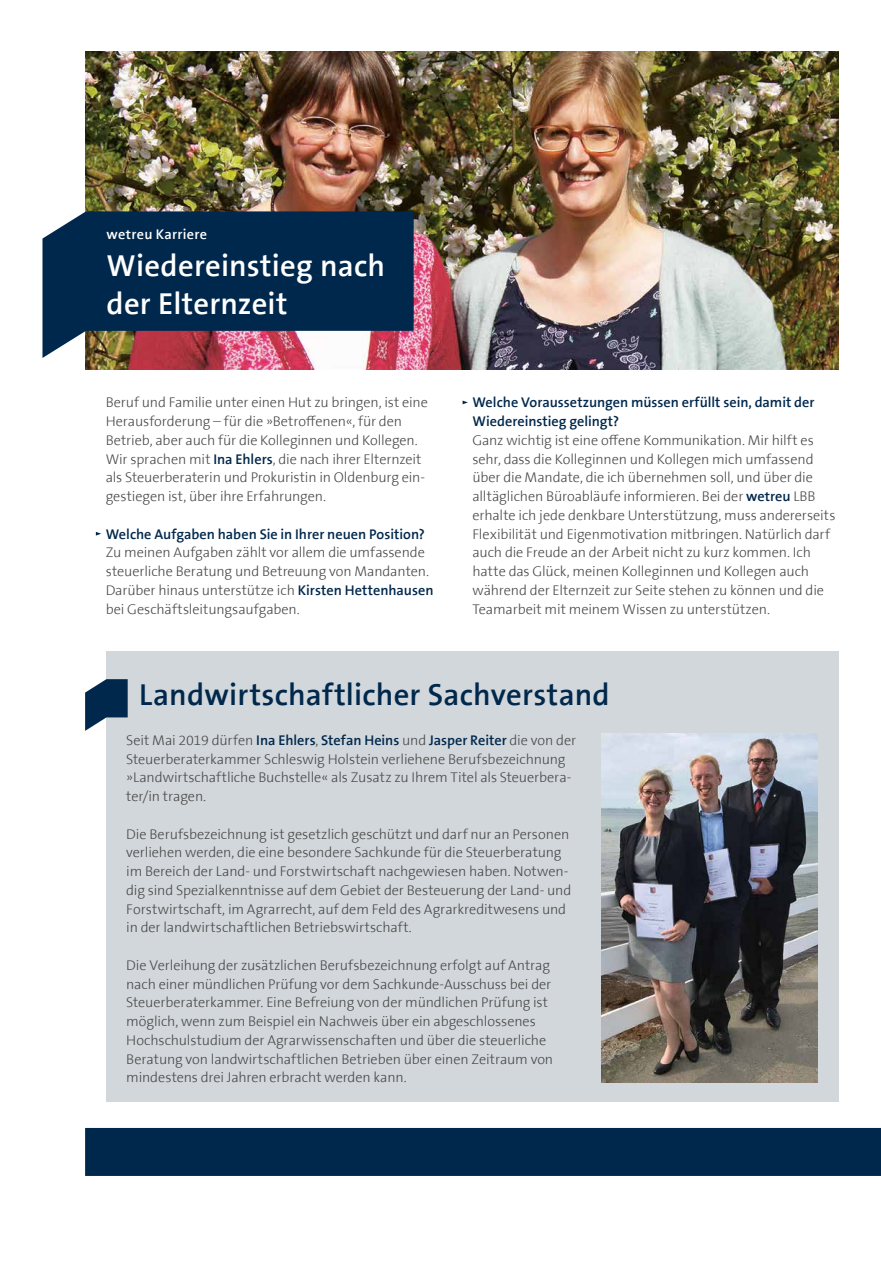
<style>
.page{position:relative;width:881px;height:1263px;background:#fff}
.page>*{position:absolute;margin:0;border:0;box-sizing:border-box;transform-origin:0 0}
.t1{font:700 30.75px "Konzern The Sans Basic";letter-spacing:.005em;color:#00284c}
.t2{font:700 30.75px/37.5px "Konzern The Sans Basic";letter-spacing:.005em;color:#fff}
.t3{font:14.25px/18.8px "Konzern The Sans Basic";letter-spacing:-.01em;color:#484847}
.t4{font:700 14.25px/18.8px "Konzern The Sans Basic";color:#00284c}
.t5{font:700 14.25px "Konzern The Sans Basic";letter-spacing:.02em;color:#fff}
.s1{font-weight:700;color:#00284c}
</style>
<div class="page">
<svg style="left:85px;top:1077px;width:795px;height:99px"></svg>
<img style="left:86px;top:51px;width:752px;height:318px">
<svg style="left:96px;top:532px;width:5px;height:4px"></svg>
<div style="left:106px;top:651px;width:732px;height:450px;background:#d2d7db"></div>
<svg style="left:85px;top:679px;width:43px;height:52px"></svg>
<svg style="left:462px;top:401px;width:5px;height:3px"></svg>
<img style="left:601px;top:733px;width:215px;height:349px">
<svg style="left:42px;top:211px;width:371px;height:147px;background:#263a58"></svg>
<p class="t5" style="left:106px;top:226px;width:102px">we¿reu Karriere</p>
<h1 class="t2" style="left:106px;top:248px;width:280px">Wiedereinstieg nach der Elternzeit</h1>
<p class="t3" style="left:106px;top:394px;width:323px">Beruf und Familie unter einen Hut zu bringen, ist eine Herausforderung – für die »Betroffenen«, für den Betrieb, aber auch für die Kolleginnen und Kollegen.<br>Wir sprachen mit <span class="s1">Ina Ehlers</span>, die nach ihrer Elternzeit als Steuerberaterin und Prokuristin in Oldenburg ein&shy;gestiegen ist, über ihre Erfahrungen.</p>
<p class="t4" style="left:106px;top:525px;width:320px">Welche Aufgaben haben Sie in Ihrer neuen Position?</p>
<p class="t3" style="left:106px;top:544px;width:329px">Zu meinen Aufgaben zählt vor allem die umfassende steuerliche Beratung und Betreuung von Mandanten.<br>Darüber hinaus unterstütze ich <span class="s1">Kirsten Hettenhausen </span>bei Geschäftsleitungsaufgaben.</p>
<p class="t4" style="left:472px;top:394px;width:343px">Welche Voraussetzungen müssen erfüllt sein, damit der<br>Wiedereinstieg gelingt?</p>
<p class="t3" style="left:472px;top:431px;width:364px">Ganz wichtig ist eine offene Kommunikation. Mir hilft es sehr, dass die Kolleginnen und Kollegen mich umfassend über die Mandate, die ich übernehmen soll, und über die alltäglichen Büroabläufe informieren. Bei der <span class="s1">we¿reu</span> LBB erhalte ich jede denkbare Unterstützung, muss andererseits Flexibilität und Eigenmotivation mitbringen. Natürlich darf auch die Freude an der Arbeit nicht zu kurz kommen. Ich hatte das Glück, meinen Kolleginnen und Kollegen auch während der Elternzeit zur Seite stehen zu können und die Teamarbeit mit meinem Wissen zu unterstützen.</p>
<h1 class="t1" style="left:139px;top:679px;width:472px">Landwirtschaftlicher Sachverstand</h1>
<p class="t3" style="left:126px;top:731px;width:451px">Seit Mai 2019 dürfen <span class="s1">Ina Ehlers</span>, <span class="s1">Stefan Heins</span> und <span class="s1">Jasper Reiter</span> die von der Steuerberaterkammer Schleswig Holstein verliehene Berufsbezeichnung »Landwirtschaftliche Buchstelle« als Zusatz zu Ihrem Titel als Steuerbera&shy;ter/in tragen.</p>
<p class="t3" style="left:126px;top:825px;width:446px">Die Berufsbezeichnung ist gesetzlich geschützt und darf nur an Personen verliehen werden, die eine besondere Sachkunde für die Steuerberatung im Bereich der Land- und Forstwirtschaft nachgewiesen haben. Notwen&shy;dig sind Spezialkenntnisse auf dem Gebiet der Besteuerung der Land- und Forstwirtschaft, im Agrarrecht, auf dem Feld des Agrarkreditwesens und in der landwirtschaftlichen Betriebswirtschaft.</p>
<p class="t3" style="left:126px;top:956px;width:428px">Die Verleihung der zusätzlichen Berufsbezeichnung erfolgt auf Antrag nach einer mündlichen Prüfung vor dem Sachkunde-Ausschuss bei der Steuerberaterkammer. Eine Befreiung von der mündlichen Prüfung ist möglich, wenn zum Beispiel ein Nachweis über ein abgeschlossenes Hochschulstudium der Agrarwissenschaften und über die steuerliche Beratung von landwirtschaftlichen Betrieben über einen Zeitraum von mindestens drei Jahren erbracht werden kann.</p>
</div>
